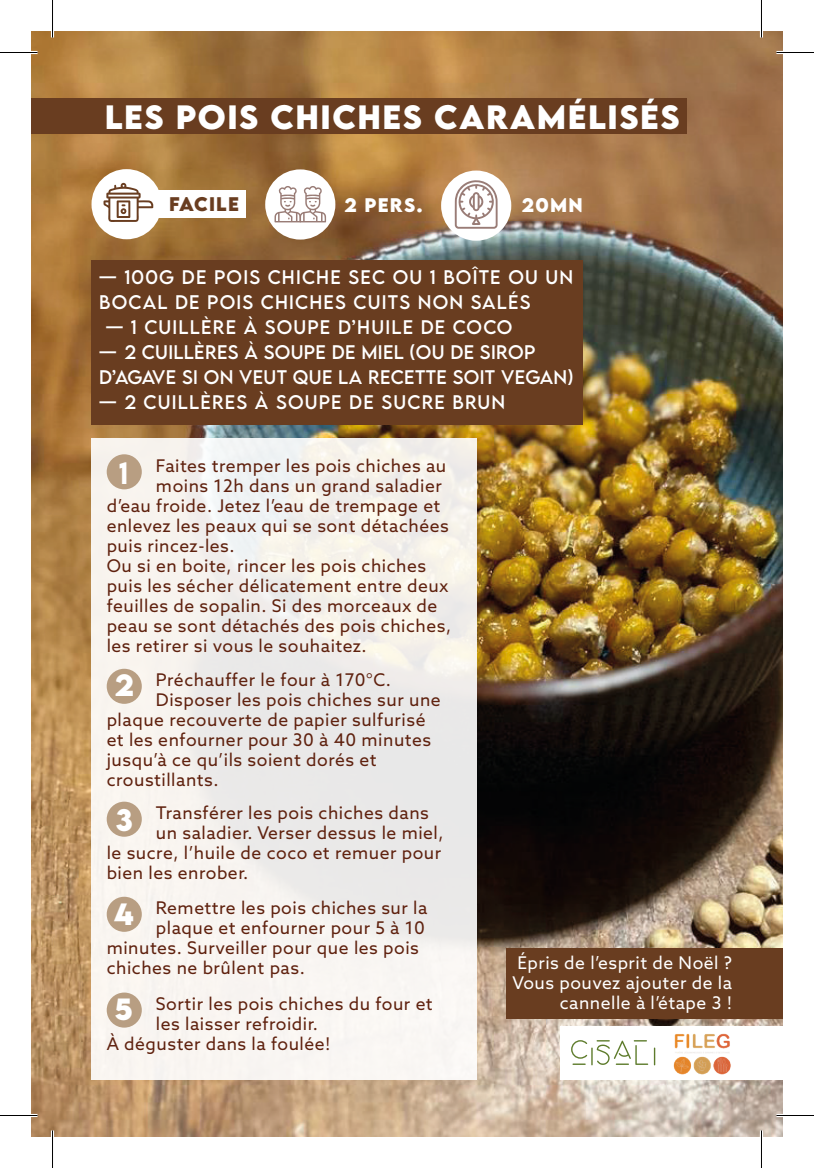
<style>
.page{position:relative;width:814px;height:1168px;background:#fff}
.page>*{position:absolute;margin:0;border:0;box-sizing:border-box;transform-origin:0 0}
.t1{font:700 30px "LEMONMILK";letter-spacing:.05em;color:#fff}
.t2{font:700 27.25px "LEMONMILK";color:#fff}
.t3{font:500 27.25px "LEMONMILK";color:#fff}
.t4{font:17.5px/20px "Azo Sans";letter-spacing:.03em;color:#5f210e}
.t5{font:17.5px/25px "LEMONMILK";letter-spacing:.07em;color:#fff}
.t6{font:17.5px/25px "LEMONMILK";letter-spacing:.02em;color:#fff}
.t7{font:17.5px/20px "Azo Sans";letter-spacing:.03em;color:#fff;text-align:right}
.t8{font:700 17.5px "LEMONMILK";letter-spacing:.07em;color:#fff}
.t9{font:700 17.5px "LEMONMILK";letter-spacing:.07em;color:#693d20}
</style>
<div class="page">
<img style="left:31px;top:31px;width:751px;height:1106px">
<div style="left:560px;top:1027px;width:222px;height:53px;background:#fff"></div>
<div style="left:31px;top:99px;width:655px;height:35px;background:#693d20"></div>
<div style="left:91px;top:438px;width:386px;height:642px;background:linear-gradient(to right,#f8f4f0,#efedeb)"></div>
<div style="left:91px;top:260px;width:492px;height:165px;background:#693d20"></div>
<div style="left:265px;top:169px;width:70px;height:71px;background:#fff;border-radius:50%"></div>
<svg style="left:274px;top:186px;width:52px;height:36px"></svg>
<div style="left:441px;top:171px;width:70px;height:70px;background:#fff;border-radius:50%"></div>
<svg style="left:455px;top:180px;width:42px;height:49px"></svg>
<div style="left:107px;top:454px;width:35px;height:35px;background:#b89e82;border-radius:50%"></div>
<div style="left:107px;top:669px;width:35px;height:35px;background:#b89e82;border-radius:50%"></div>
<div style="left:107px;top:802px;width:35px;height:35px;background:#b89e82;border-radius:50%"></div>
<div style="left:107px;top:897px;width:35px;height:35px;background:#b89e82;border-radius:50%"></div>
<div style="left:146px;top:190px;width:99px;height:27px;background:#fff"></div>
<div style="left:91px;top:169px;width:71px;height:70px;background:#fff;border-radius:50%"></div>
<svg style="left:103px;top:183px;width:50px;height:39px"></svg>
<svg style="left:654px;top:1048px;width:1px;height:17px"></svg>
<svg style="left:571px;top:1040px;width:77px;height:25px"></svg>
<img style="left:673px;top:1033px;width:58px;height:42px">
<div style="left:107px;top:993px;width:35px;height:35px;background:#b89e82;border-radius:50%"></div>
<div style="left:506px;top:948px;width:276px;height:70px;background:#693d20"></div>
<hr style="left:0;top:51px;width:38px;height:3px;background:#fff">
<hr style="left:776px;top:51px;width:38px;height:3px;background:#fff">
<hr style="left:0;top:1114px;width:38px;height:3px;background:#fff">
<hr style="left:776px;top:1114px;width:38px;height:3px;background:#fff">
<hr style="left:51px;top:0;width:3px;height:38px;background:#fff">
<hr style="left:51px;top:1130px;width:3px;height:38px;background:#fff">
<hr style="left:760px;top:0;width:3px;height:38px;background:#fff">
<hr style="left:760px;top:1130px;width:3px;height:38px;background:#fff">
<hr style="left:0;top:52px;width:38px;height:1px;background:#000">
<hr style="left:776px;top:52px;width:38px;height:1px;background:#000">
<hr style="left:0;top:1115px;width:38px;height:1px;background:#000">
<hr style="left:776px;top:1115px;width:38px;height:1px;background:#000">
<hr style="left:52px;top:0;width:1px;height:38px;background:#000">
<hr style="left:52px;top:1130px;width:1px;height:38px;background:#000">
<hr style="left:761px;top:0;width:1px;height:38px;background:#000">
<hr style="left:761px;top:1130px;width:1px;height:38px;background:#000">
<p class="t1" style="left:105px;top:97px;width:576px">LES POIS CHICHES CARAMÉLISÉS</p>
<p class="t9" style="left:169px;top:192px;width:71px">FACILE</p>
<p class="t8" style="left:344px;top:193px;width:80px">2 PERS.</p>
<p class="t8" style="left:522px;top:193px;width:62px">20MN</p>
<p class="t5" style="left:99px;top:265px;width:475px">— 100G DE POIS CHICHE SEC OU 1 BOÎTE OU UN<br>BOCAL DE POIS CHICHES CUITS NON SALÉS</p>
<p class="t5" style="left:106px;top:315px;width:408px">— 1 CUILLÈRE À SOUPE D’HUILE DE COCO</p>
<p class="t6" style="left:99px;top:340px;width:475px">— 2 CUILLÈRES À SOUPE DE MIEL (OU DE SIROP<br>D’AGAVE SI ON VEUT QUE LA RECETTE SOIT VEGAN)</p>
<p class="t5" style="left:99px;top:390px;width:407px">— 2 CUILLÈRES À SOUPE DE SUCRE BRUN</p>
<p class="t4" style="left:156px;top:455px;width:292px">Faites tremper les pois chiches au</p>
<p class="t4" style="left:107px;top:475px;width:344px;text-indent:49px">moins 12h dans un grand saladier d’eau froide. Jetez l’eau de trempage et enlevez les peaux qui se sont détachées puis rincez-les.</p>
<p class="t4" style="left:107px;top:555px;width:346px">Ou si en boite, rincer les pois chiches puis les sécher délicatement entre deux feuilles de sopalin. Si des morceaux de peau se sont détachés des pois chiches, les retirer si vous le souhaitez.</p>
<p class="t3" style="left:119px;top:455px;width:11px">1</p>
<p class="t4" style="left:156px;top:670px;width:236px">Préchauffer le four à 170°C.</p>
<p class="t4" style="left:107px;top:690px;width:335px;text-indent:49px">Disposer les pois chiches sur une plaque recouverte de papier sulfurisé et les enfourner pour 30 à 40 minutes jusqu’à ce qu’ils soient dorés et croustillants.</p>
<p class="t2" style="left:115px;top:667px;width:21px">2</p>
<p class="t4" style="left:156px;top:803px;width:274px">Transférer les pois chiches dans</p>
<p class="t4" style="left:156px;top:823px;width:289px">un saladier. Verser dessus le miel,</p>
<p class="t4" style="left:107px;top:843px;width:336px">le sucre, l’huile de coco et remuer pour</p>
<p class="t4" style="left:107px;top:863px;width:143px">bien les enrober.</p>
<p class="t2" style="left:115px;top:802px;width:19px">3</p>
<p class="t4" style="left:156px;top:898px;width:273px">Remettre les pois chiches sur la</p>
<p class="t4" style="left:156px;top:918px;width:271px">plaque et enfourner pour 5 à 10</p>
<p class="t4" style="left:107px;top:938px;width:314px">minutes. Surveiller pour que les pois</p>
<p class="t4" style="left:107px;top:958px;width:200px">chiches ne brûlent pas.</p>
<p class="t2" style="left:114px;top:895px;width:22px">4</p>
<p class="t4" style="left:156px;top:993px;width:278px">Sortir les pois chiches du four et les laisser refroidir.</p>
<p class="t4" style="left:107px;top:1033px;width:225px">À déguster dans la foulée!</p>
<p class="t2" style="left:114px;top:991px;width:20px">5</p>
<p class="t7" style="left:512px;top:952px;width:221px">Épris de l’esprit de Noël ?<br>Vous pouvez ajouter de la cannelle à l’étape 3 !</p>
</div>
